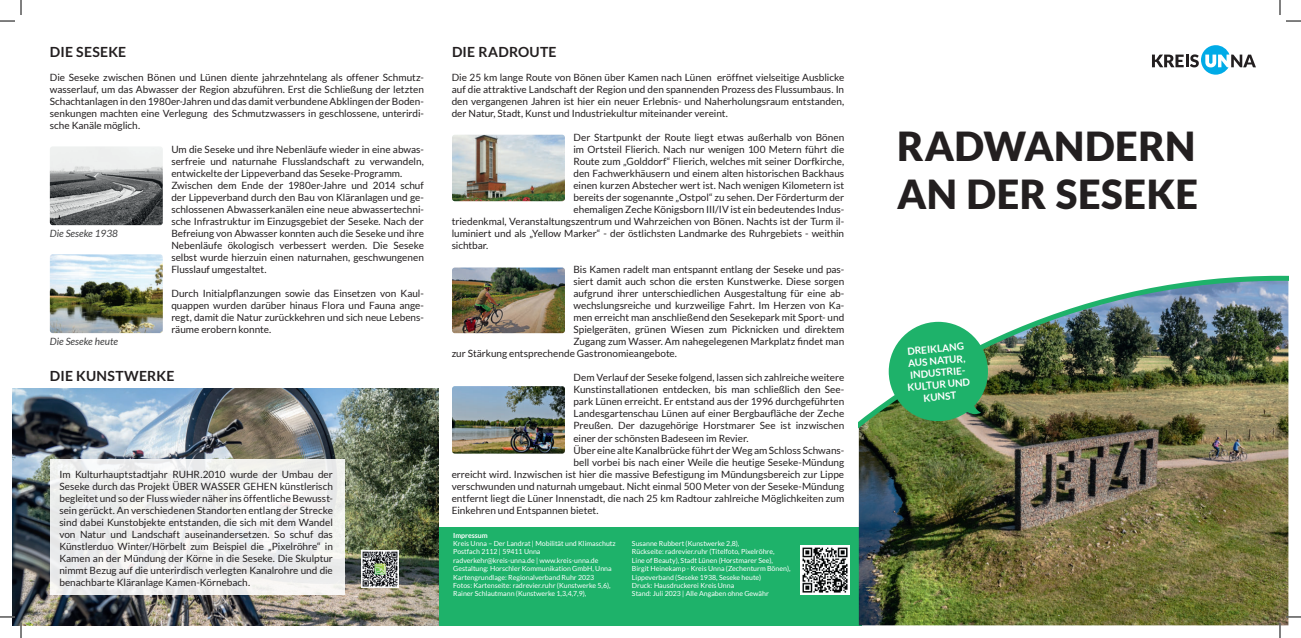
<style>
.page{position:relative;width:1301px;height:638px;background:#fff}
.page>*{position:absolute;margin:0;border:0;box-sizing:border-box;transform-origin:0 0}
.t1{font:900 40px/48px "Lato";letter-spacing:.015em;color:#231f20}
.t2{font:700 14px "Lato";letter-spacing:.015em;color:#231f20}
.t3{font:10px/12px "Lato";color:#231f20;text-align:justify}
.t4{font:700 10px/12px "Lato";color:#fff;text-align:center}
.t5{font:italic 10px "Lato";color:#3e3e3f}
.t6{font:7px/8.4px "Lato";color:#fff}
.t7{font:700 7px "Lato";color:#fff}
</style>
<div class="page">
<div style="left:438px;top:526px;width:423px;height:99px;background:#1eb26a"></div>
<img style="left:12px;top:388px;width:426px;height:237px">
<div style="left:50px;top:459px;width:294px;height:135px;background:linear-gradient(to right,#eceded,#f2f2f2)"></div>
<img style="left:800px;top:545px;width:49px;height:49px">
<img style="left:361px;top:550px;width:37px;height:37px">
<img style="left:452px;top:135px;width:113px;height:66px">
<img style="left:452px;top:267px;width:113px;height:66px">
<img style="left:452px;top:386px;width:113px;height:67px">
<img style="left:50px;top:146px;width:113px;height:79px">
<img style="left:50px;top:254px;width:113px;height:79px">
<img style="left:859px;top:275px;width:429px;height:350px">
<svg style="left:1152px;top:45px;width:104px;height:30px"></svg>
<svg style="left:888px;top:321px;width:100px;height:100px;background:#3fb477"></svg>
<svg style="left:1286px;top:20px;width:15px;height:2px"></svg>
<svg style="left:1286px;top:616px;width:15px;height:1px"></svg>
<svg style="left:0;top:0;width:22px;height:22px"></svg>
<svg style="left:0;top:616px;width:22px;height:21px"></svg>
<svg style="left:1279px;top:0;width:1px;height:15px"></svg>
<svg style="left:1279px;top:622px;width:1px;height:15px"></svg>
<h2 class="t2" style="left:50px;top:47px;width:78px">DIE SESEKE</h2>
<h2 class="t2" style="left:452px;top:47px;width:106px">DIE RADROUTE</h2>
<p class="t3" style="left:50px;top:71px;width:375px">Die Seseke zwischen Bönen und Lünen diente jahrzehntelang als offener Schmutz&shy;wasserlauf, um das Abwasser der Region abzuführen. Erst die Schließung der letzten Schachtanlagen in den 1980er-Jahren und das damit verbundene Abklingen der Boden&shy;senkungen machten eine Verlegung des Schmutzwassers in geschlossene, unterirdi&shy;sche Kanäle möglich.</p>
<p class="t3" style="left:171px;top:143px;width:254px;text-align:left">Um die Seseke und ihre Nebenläufe wieder in eine abwas&shy;serfreie und naturnahe Flusslandschaft zu verwandeln, entwickelte der Lippeverband das Seseke-Programm.<br>Zwischen dem Ende der 1980er-Jahre und 2014 schuf der Lippeverband durch den Bau von Kläranlagen und ge&shy;schlossenen Abwasserkanälen eine neue abwassertechni&shy;sche Infrastruktur im Einzugsgebiet der Seseke. Nach der Befreiung von Abwasser konnten auch die Seseke und ihre Nebenläufe ökologisch verbessert werden. Die Seseke selbst wurde hierzuin einen naturnahen, geschwungenen Flusslauf umgestaltet.</p>
<p class="t3" style="left:171px;top:287px;width:254px">Durch Initialpflanzungen sowie das Einsetzen von Kaul&shy;quappen wurden darüber hinaus Flora und Fauna ange&shy;regt, damit die Natur zurückkehren und sich neue Lebens&shy;räume erobern konnte.</p>
<p class="t5" style="left:50px;top:228px;width:70px">Die Seseke 1938</p>
<p class="t5" style="left:50px;top:336px;width:70px">Die Seseke heute</p>
<h2 class="t2" style="left:50px;top:371px;width:126px">DIE KUNSTWERKE</h2>
<p class="t3" style="left:59px;top:467px;width:275px">Im Kulturhauptstadtjahr RUHR.2010 wurde der Umbau der Seseke durch das Projekt ÜBER WASSER GEHEN künstlerisch begleitet und so der Fluss wieder näher ins öffentliche Bewusst&shy;sein gerückt. An verschiedenen Standorten entlang der Strecke sind dabei Kunstobjekte entstanden, die sich mit dem Wandel von Natur und Landschaft auseinandersetzen. So schuf das Künstlerduo Winter/Hörbelt zum Beispiel die „Pixelröhre“ in Kamen an der Mündung der Körne in die Seseke. Die Skulptur nimmt Bezug auf die unterirdisch verlegten Kanalrohre und die benachbarte Kläranlage Kamen-Körnebach.</p>
<p class="t3" style="left:452px;top:71px;width:394px">Die 25 km lange Route von Bönen über Kamen nach Lünen eröffnet vielseitige Ausblicke auf die attraktive Landschaft der Region und den spannenden Prozess des Flussumbaus. In den vergangenen Jahren ist hier ein neuer Erlebnis- und Naherholungsraum entstanden, der Natur, Stadt, Kunst und Industriekultur miteinander vereint.</p>
<p class="t3" style="left:573px;top:131px;width:272px">Der Startpunkt der Route liegt etwas außerhalb von Bönen</p>
<p class="t3" style="left:573px;top:143px;width:272px">im Ortsteil Flierich. Nach nur wenigen 100 Metern führt die</p>
<p class="t3" style="left:573px;top:155px;width:272px">Route zum „Golddorf“ Flierich, welches mit seiner Dorfkirche,</p>
<p class="t3" style="left:573px;top:167px;width:272px">den Fachwerkhäusern und einem alten historischen Backhaus</p>
<p class="t3" style="left:573px;top:179px;width:272px">einen kurzen Abstecher wert ist. Nach wenigen Kilometern ist</p>
<p class="t3" style="left:573px;top:191px;width:272px">bereits der sogenannte „Ostpol“ zu sehen. Der Förderturm der</p>
<p class="t3" style="left:573px;top:203px;width:272px">ehemaligen Zeche Königsborn III/IV ist ein bedeutendes Indus-</p>
<p class="t3" style="left:452px;top:215px;width:394px">triedenkmal, Veranstaltungszentrum und Wahrzeichen von Bönen. Nachts ist der Turm il-</p>
<p class="t3" style="left:452px;top:227px;width:394px">luminiert und als „Yellow Marker“ - der östlichsten Landmarke des Ruhrgebiets - weithin</p>
<p class="t3" style="left:452px;top:239px;width:38px">sichtbar.</p>
<p class="t3" style="left:573px;top:263px;width:272px">Bis Kamen radelt man entspannt entlang der Seseke und pas-</p>
<p class="t3" style="left:573px;top:275px;width:272px">siert damit auch schon die ersten Kunstwerke. Diese sorgen</p>
<p class="t3" style="left:573px;top:287px;width:272px">aufgrund ihrer unterschiedlichen Ausgestaltung für eine ab-</p>
<p class="t3" style="left:573px;top:299px;width:272px">wechslungsreiche und kurzweilige Fahrt. Im Herzen von Ka-</p>
<p class="t3" style="left:573px;top:311px;width:272px">men erreicht man anschließend den Sesekepark mit Sport- und</p>
<p class="t3" style="left:573px;top:323px;width:272px">Spielgeräten, grünen Wiesen zum Picknicken und direktem</p>
<p class="t3" style="left:573px;top:335px;width:272px">Zugang zum Wasser. Am nahegelegenen Markplatz findet man</p>
<p class="t3" style="left:452px;top:347px;width:227px">zur Stärkung entsprechende Gastronomieangebote.</p>
<p class="t3" style="left:573px;top:371px;width:272px">Dem Verlauf der Seseke folgend, lassen sich zahlreiche weitere</p>
<p class="t3" style="left:573px;top:383px;width:272px">Kunstinstallationen entdecken, bis man schließlich den See-</p>
<p class="t3" style="left:573px;top:395px;width:272px">park Lünen erreicht. Er entstand aus der 1996 durchgeführten</p>
<p class="t3" style="left:573px;top:407px;width:272px">Landesgartenschau Lünen auf einer Bergbaufläche der Zeche</p>
<p class="t3" style="left:573px;top:419px;width:272px">Preußen. Der dazugehörige Horstmarer See ist inzwischen</p>
<p class="t3" style="left:573px;top:431px;width:176px">einer der schönsten Badeseen im Revier.</p>
<p class="t3" style="left:573px;top:443px;width:272px">Über eine alte Kanalbrücke führt der Weg am Schloss Schwans-</p>
<p class="t3" style="left:573px;top:455px;width:272px">bell vorbei bis nach einer Weile die heutige Seseke-Mündung</p>
<p class="t3" style="left:452px;top:467px;width:394px">erreicht wird. Inzwischen ist hier die massive Befestigung im Mündungsbereich zur Lippe</p>
<p class="t3" style="left:452px;top:479px;width:394px">verschwunden und naturnah umgebaut. Nicht einmal 500 Meter von der Seseke-Mündung</p>
<p class="t3" style="left:452px;top:491px;width:394px">entfernt liegt die Lüner Innenstadt, die nach 25 km Radtour zahlreiche Möglichkeiten zum</p>
<p class="t3" style="left:452px;top:503px;width:148px">Einkehren und Entspannen bietet.</p>
<p class="t7" style="left:453px;top:532px;width:36px">Impressum</p>
<p class="t6" style="left:453px;top:539px;width:164px">Kreis Unna – Der Landrat | Mobilität und Klimaschutz Postfach 2112 | 59411 Unna radverkehr@kreis-unna.de | www.kreis-unna.de Gestaltung: Horschler Kommunikation GmbH, Unna Kartengrundlage: Regionalverband Ruhr 2023<br>Fotos: Kartenseite: radrevier.ruhr (Kunstwerke 5,6), Rainer Schlautmann (Kunstwerke 1,3,4,7,9),</p>
<p class="t6" style="left:632px;top:539px;width:160px">Susanne Rubbert (Kunstwerke 2,8),<br>Rückseite: radrevier.ruhr (Titelfoto, Pixelröhre,<br>Line of Beauty), Stadt Lünen (Horstmarer See), Birgit Heinekamp - Kreis Unna (Zechenturm Bönen), Lippeverband (Seseke 1938, Seseke heute)<br>Druck: Hausdruckerei Kreis Unna<br>Stand: Juli 2023 | Alle Angaben ohne Gewähr</p>
<h1 class="t1" style="left:897px;top:123px;width:302px">RADWANDERN<br>AN DER SESEKE</h1>
<p class="t4" style="left:904px;top:346px;width:64px;rotate:-5deg">DREIKLANG<br>AUS NATUR,<br>INDUSTRIE-<br>KULTUR UND<br>KUNST</p>
</div>
